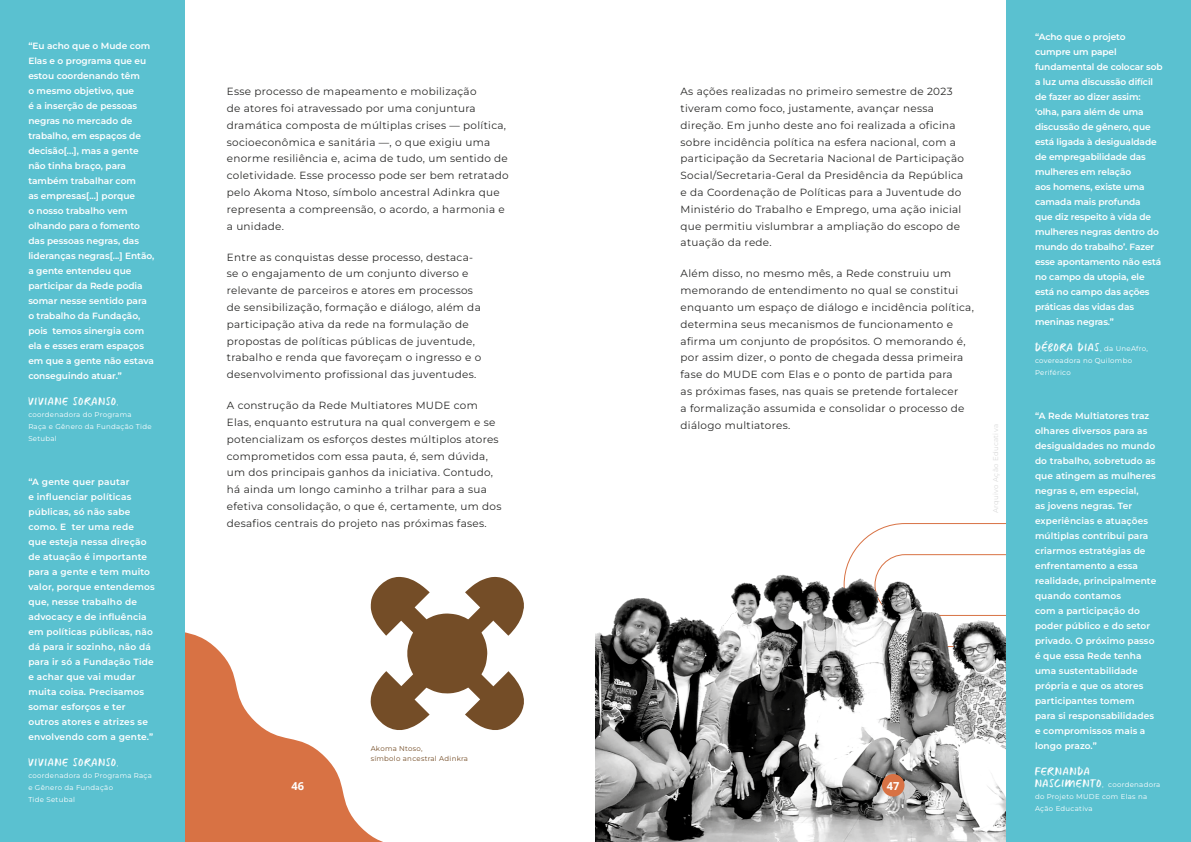
<style>
.page{position:relative;width:1191px;height:842px;background:#fff}
.page>*{position:absolute;margin:0;border:0;box-sizing:border-box;transform-origin:0 0}
.nome_depoimento{font:11px "CAPUT";letter-spacing:.08em;color:#fff}
.t1{font:700 11px "Open Sans";color:#fff}
.corpo_texto_geral{font:10.4px/16.8px "Montserrat";letter-spacing:.03em;color:#282827}
.aspas{font:600 9px/15px "Montserrat";color:#fff}
.aspas-2{font:600 9px/15px "Montserrat";letter-spacing:.02em;color:#fff}
.nome_depoimento-2{font:7px/12px "Montserrat";letter-spacing:.04em;color:#fff}
.fonte_cotas{font:7px/10px "Montserrat";letter-spacing:.04em;color:#744d27}
.s1{font-family:"Montserrat";font-size:7px}
.s2{font-family:"CAPUT";font-size:11px}
</style>
<div class="page">
<img style="left:595px;top:523px;width:411px;height:319px">
<svg style="left:184px;top:614px;width:199px;height:228px"></svg>
<div style="left:1006px;top:0;width:185px;height:842px;background:#5ac1d0"></div>
<div style="left:0;top:0;width:184px;height:842px;background:#5ac1d0"></div>
<svg style="left:370px;top:577px;width:154px;height:153px"></svg>
<div style="left:286px;top:774px;width:23px;height:22px;background:#d87244;border-radius:50%"></div>
<div style="left:882px;top:774px;width:22px;height:22px;background:#d87244;border-radius:50%"></div>
<p class="aspas" style="left:28px;top:38px;width:128px">“Eu acho que o Mude com<br>Elas e o programa que eu estou coordenando têm<br>o mesmo objetivo, que<br>é a inserção de pessoas negras no mercado de trabalho, em espaços de decisão[...], mas a gente não tinha braço, para também trabalhar com<br>as empresas[...] porque<br>o nosso trabalho vem olhando para o fomento das pessoas negras, das lideranças negras[...] Então, a gente entendeu que participar da Rede podia somar nesse sentido para o trabalho da Fundação, pois temos sinergia com ela e esses eram espaços em que a gente não estava conseguindo atuar.”</p>
<p class="nome_depoimento" style="left:28px;top:392px;width:92px">VIVIANE SORANSO<span class="s1">,</span></p>
<p class="nome_depoimento-2" style="left:28px;top:408px;width:125px">coordenadora do Programa<br>Raça e Gênero da Fundação Tide<br>Setubal</p>
<p class="aspas-2" style="left:28px;top:474px;width:128px">“A gente quer pautar<br>e influenciar políticas públicas, só não sabe como. E ter uma rede<br>que esteja nessa direção de atuação é importante para a gente e tem muito valor, porque entendemos que, nesse trabalho de advocacy e de influência em políticas públicas, não dá para ir sozinho, não dá para ir só a Fundação Tide e achar que vai mudar muita coisa. Precisamos somar esforços e ter outros atores e atrizes se envolvendo com a gente.”</p>
<p class="nome_depoimento" style="left:28px;top:753px;width:92px">VIVIANE SORANSO<span class="s1">,</span></p>
<p class="nome_depoimento-2" style="left:28px;top:769px;width:125px">coordenadora do Programa Raça e Gênero da Fundação<br>Tide Setubal</p>
<p class="corpo_texto_geral" style="left:227px;top:83px;width:283px">Esse processo de mapeamento e mobilização<br>de atores foi atravessado por uma conjuntura dramática composta de múltiplas crises — política, socioeconômica e sanitária —, o que exigiu uma enorme resiliência e, acima de tudo, um sentido de coletividade. Esse processo pode ser bem retratado pelo Akoma Ntoso, símbolo ancestral Adinkra que representa a compreensão, o acordo, a harmonia e a unidade.</p>
<p class="corpo_texto_geral" style="left:227px;top:248px;width:256px">Entre as conquistas desse processo, destaca&shy;se o engajamento de um conjunto diverso e relevante de parceiros e atores em processos de sensibilização, formação e diálogo, além da participação ativa da rede na formulação de propostas de políticas públicas de juventude, trabalho e renda que favoreçam o ingresso e o desenvolvimento profissional das juventudes.</p>
<p class="corpo_texto_geral" style="left:227px;top:397px;width:276px">A construção da Rede Multiatores MUDE com Elas, enquanto estrutura na qual convergem e se potencializam os esforços destes múltiplos atores comprometidos com essa pauta, é, sem dúvida, um dos principais ganhos da iniciativa. Contudo, há ainda um longo caminho a trilhar para a sua efetiva consolidação, o que é, certamente, um dos desafios centrais do projeto nas próximas fases.</p>
<p class="fonte_cotas" style="left:371px;top:743px;width:99px">Akoma Ntoso,<br>símbolo ancestral Adinkra</p>
<p class="corpo_texto_geral" style="left:680px;top:83px;width:285px">As ações realizadas no primeiro semestre de 2023 tiveram como foco, justamente, avançar nessa direção. Em junho deste ano foi realizada a oficina sobre incidência política na esfera nacional, com a participação da Secretaria Nacional de Participação Social/Secretaria-Geral da Presidência da República e da Coordenação de Políticas para a Juventude do Ministério do Trabalho e Emprego, uma ação inicial que permitiu vislumbrar a ampliação do escopo de atuação da rede.</p>
<p class="corpo_texto_geral" style="left:680px;top:265px;width:295px">Além disso, no mesmo mês, a Rede construiu um memorando de entendimento no qual se constitui enquanto um espaço de diálogo e incidência política, determina seus mecanismos de funcionamento e afirma um conjunto de propósitos. O memorando é, por assim dizer, o ponto de chegada dessa primeira fase do MUDE com Elas e o ponto de partida para<br>as próximas fases, nas quais se pretende fortalecer<br>a formalização assumida e consolidar o processo de diálogo multiatores.</p>
<p class="t1" style="left:291px;top:778px;width:14px">46</p>
<p class="t1" style="left:887px;top:778px;width:14px">47</p>
<p class="aspas" style="left:1035px;top:29px;width:129px">“Acho que o projeto cumpre um papel fundamental de colocar sob a luz uma discussão difícil de fazer ao dizer assim: ‘olha, para além de uma discussão de gênero, que está ligada à desigualdade de empregabilidade das mulheres em relação<br>aos homens, existe uma camada mais profunda<br>que diz respeito à vida de mulheres negras dentro do mundo do trabalho’. Fazer esse apontamento não está no campo da utopia, ele está no campo das ações práticas das vidas das meninas negras.”</p>
<p class="nome_depoimento-2" style="left:1035px;top:342px;width:114px"><span class="s2">DÉBORA DIAS</span>, da UneAfro, covereadora no Quilombo<br>Periférico</p>
<p class="aspas" style="left:1035px;top:408px;width:123px">“A Rede Multiatores traz olhares diversos para as desigualdades no mundo do trabalho, sobretudo as que atingem as mulheres negras e, em especial,<br>as jovens negras. Ter experiências e atuações múltiplas contribui para criarmos estratégias de enfrentamento a essa realidade, principalmente quando contamos<br>com a participação do poder público e do setor privado. O próximo passo é que essa Rede tenha uma sustentabilidade própria e que os atores participantes tomem para si responsabilidades e compromissos mais a longo prazo.”</p>
<p class="nome_depoimento" style="left:1035px;top:762px;width:56px">FERNANDA</p>
<p class="nome_depoimento-2" style="left:1035px;top:778px;width:127px"><span class="s2">NASCIMENTO</span>, coordenadora do Projeto MUDE com Elas na<br>Ação Educativa</p>
</div>
